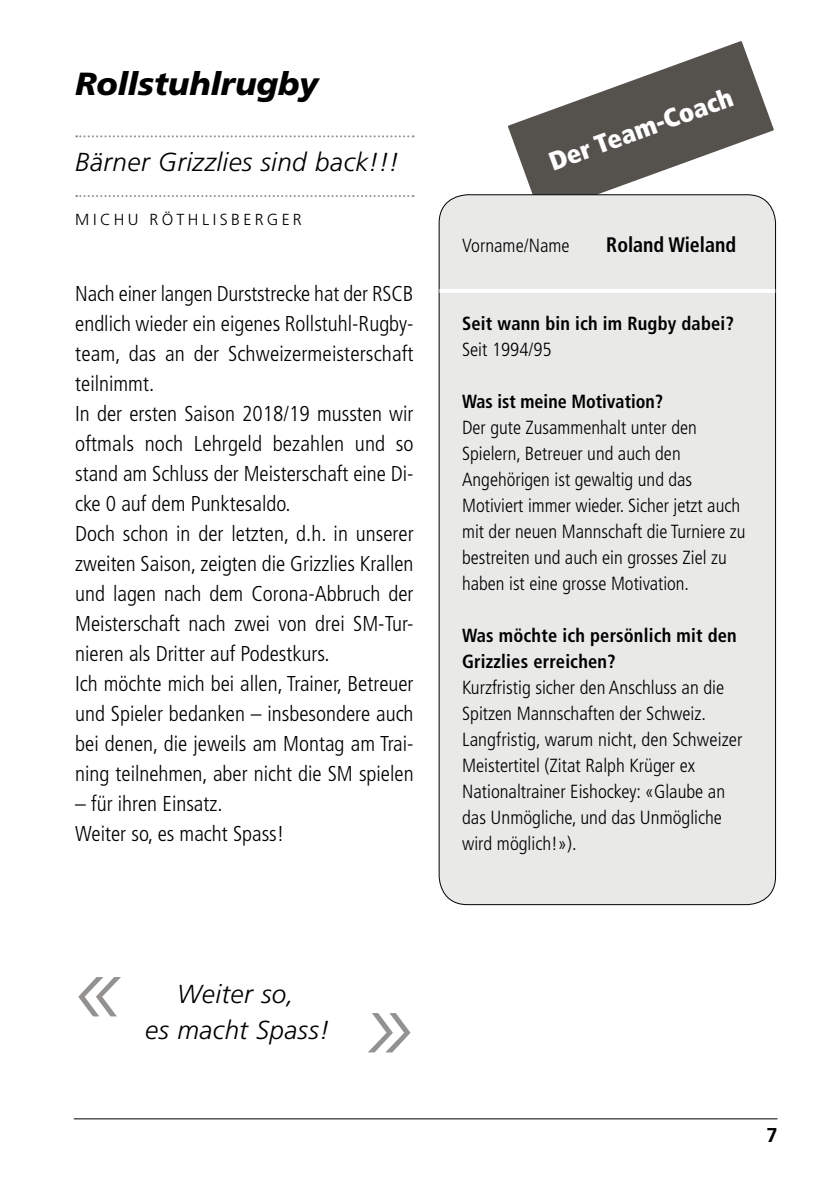
<style>
.page{position:relative;width:840px;height:1191px;background:#fff}
.page>*{position:absolute;margin:0;border:0;box-sizing:border-box;transform-origin:0 0}
.zitate{font:italic 300 96px "Frutiger";color:#949290}
.htitel{font:italic 900 32px "Frutiger";letter-spacing:-.005em;color:#000}
.htitel_light_mit_lin{font:italic 300 26px "Frutiger";letter-spacing:.015em;color:#000}
.zitate-2{font:italic 300 26px "Frutiger";letter-spacing:.015em;color:#000}
.gs{font:900 condensed 26px "Frutiger";color:#fff}
.gs-2{font:300 condensed 21.6px/30px "Frutiger";color:#000;text-align:justify}
.gs-3{font:700 condensed 21px "Frutiger";color:#000;scale:.95 1}
.t1{font:700 20px "Frutiger";color:#000}
.gs-4{font:300 condensed 19px/26px "Frutiger";color:#000}
.gs-5{font:700 condensed 19px/26px "Frutiger";letter-spacing:.01em;color:#000}
.gs-6{font:700 condensed 19px "Frutiger";letter-spacing:.01em;color:#000;scale:.95 1}
.linie_mit_autor{font:300 16px "Frutiger";letter-spacing:.21em;color:#000}
</style>
<div class="page">
<hr style="left:74px;top:1118px;width:703px;height:1px;background:#000">
<svg style="left:76px;top:135px;width:337px;height:2px"></svg>
<svg style="left:76px;top:195px;width:337px;height:2px"></svg>
<svg style="left:508px;top:41px;width:265px;height:171px;fill:#55524e"></svg>
<div style="left:439px;top:195px;width:336px;height:709px;background:#e9e9e8;border-radius:28px"></div>
<hr style="left:439px;top:289px;width:335px;height:4px;background:#fff">
<p class="htitel" style="left:75px;top:65px;width:244px">Rollstuhlrugby</p>
<p class="htitel_light_mit_lin" style="left:75px;top:147px;width:325px">Bärner Grizzlies sind back!!!</p>
<p class="linie_mit_autor" style="left:75px;top:211px;width:228px">MICHU RÖTHLISBERGER</p>
<p class="gs-2" style="left:75px;top:279px;width:340px">Nach einer langen Durststrecke hat der RSCB endlich wieder ein eigenes Rollstuhl-Rugby&shy;team, das an der Schweizermeisterschaft teilnimmt.</p>
<p class="gs-2" style="left:75px;top:399px;width:340px">In der ersten Saison 2018/19 mussten wir oftmals noch Lehrgeld bezahlen und so stand am Schluss der Meisterschaft eine Di&shy;cke 0 auf dem Punktesaldo.</p>
<p class="gs-2" style="left:75px;top:519px;width:340px">Doch schon in der letzten, d.h. in unserer zweiten Saison, zeigten die Grizzlies Krallen und lagen nach dem Corona-Abbruch der Meisterschaft nach zwei von drei SM-Tur&shy;nieren als Dritter auf Podestkurs.</p>
<p class="gs-2" style="left:75px;top:669px;width:340px">Ich möchte mich bei allen, Trainer, Betreuer und Spieler bedanken – insbesondere auch bei denen, die jeweils am Montag am Trai&shy;ning teilnehmen, aber nicht die SM spielen</p>
<p class="gs-2" style="left:75px;top:789px;width:149px">– für ihren Einsatz.</p>
<p class="gs-2" style="left:75px;top:819px;width:211px">Weiter so, es macht Spass!</p>
<p class="gs" style="left:544px;top:147px;width:195px;rotate:-20deg">Der Team-Coach</p>
<p class="gs-4" style="left:462px;top:233px;width:109px">Vorname/Name</p>
<p class="gs-3" style="left:606px;top:232px;width:138px">Roland Wieland</p>
<p class="gs-5" style="left:462px;top:310px;width:273px">Seit wann bin ich im Rugby dabei?</p>
<p class="gs-4" style="left:462px;top:337px;width:91px">Seit 1994/95</p>
<p class="gs-6" style="left:462px;top:390px;width:213px">Was ist meine Motivation?</p>
<p class="gs-4" style="left:462px;top:415px;width:285px">Der gute Zusammenhalt unter den Spielern, Betreuer und auch den Angehörigen ist gewaltig und das Motiviert immer wieder. Sicher jetzt auch mit der neuen Mannschaft die Turniere zu bestreiten und auch ein grosses Ziel zu haben ist eine grosse Motivation.</p>
<p class="gs-5" style="left:462px;top:622px;width:276px">Was möchte ich persönlich mit den<br>Grizzlies erreichen?</p>
<p class="gs-4" style="left:462px;top:675px;width:263px">Kurzfristig sicher den Anschluss an die<br>Spitzen Mannschaften der Schweiz.</p>
<p class="gs-4" style="left:462px;top:727px;width:282px">Langfristig, warum nicht, den Schweizer Meistertitel (Zitat Ralph Krüger ex Nationaltrainer Eishockey: «Glaube an das Unmögliche, und das Unmögliche wird möglich!»).</p>
<p class="zitate" style="left:75px;top:934px;width:49px">«</p>
<p class="zitate-2" style="left:177px;top:978px;width:118px">Weiter so,</p>
<p class="zitate-2" style="left:145px;top:1014px;width:186px">es macht Spass!</p>
<p class="zitate" style="left:365px;top:970px;width:49px">»</p>
<p class="t1" style="left:766px;top:1123px;width:13px">7</p>
</div>
